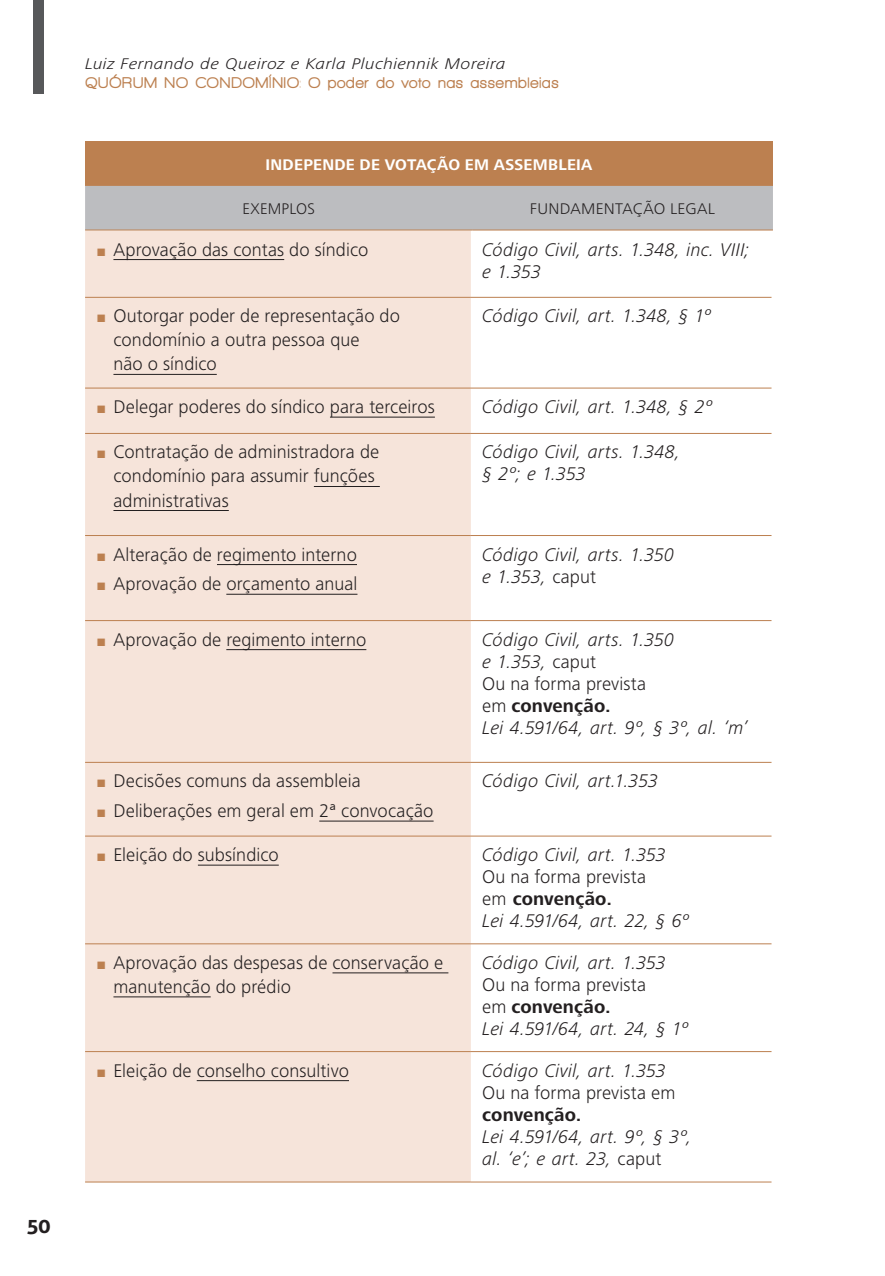
<style>
.page{position:relative;width:885px;height:1276px;background:#fff}
.page>*{position:absolute;margin:0;border:0;box-sizing:border-box;transform-origin:0 0}
.t1{font:700 20px "Aller";color:#231f20;scale:1.05 1}
.TABELA_LEGAL{font:300 19px/24px "Frutiger Next LT";letter-spacing:.005em;color:#231f20}
.TABELA_LEGAL-2{font:italic 300 19px/22px "Frutiger Next LT";letter-spacing:.01em;color:#231f20}
.t2{font:italic 300 16px "Frutiger Next LT";letter-spacing:.015em;color:#231f20;scale:1.15 1}
.t3{font:16px "Walkway Rounded";letter-spacing:.06em;color:#bc8050;scale:1.05 1}
.Sub-título_NUMEROS{font:700 16px "Frutiger Next LT";letter-spacing:.015em;color:#fff}
.EXEMPLO___xxx{font:300 16px "Frutiger Next LT";letter-spacing:.015em;color:#231f20;scale:1.05 1}
.EXEMPLO___xxx-2{font:300 16px "Frutiger Next LT";letter-spacing:.015em;color:#231f20}
.s1{font-family:"Arial";font-weight:400;font-size:16px;color:#bc8050}
.s2{font-style:normal}
.s3{font-weight:700}
</style>
<div class="page">
<div style="left:34px;top:0;width:10px;height:94px;background:#57585a"></div>
<div style="left:85px;top:230px;width:386px;height:951px;background:#f6e4da"></div>
<hr style="left:85px;top:387px;width:386px;height:1px;background:#bc8050">
<hr style="left:471px;top:387px;width:300px;height:1px;background:#bc8050">
<hr style="left:85px;top:433px;width:386px;height:1px;background:#bc8050">
<hr style="left:471px;top:433px;width:300px;height:1px;background:#bc8050">
<hr style="left:85px;top:535px;width:386px;height:1px;background:#bc8050">
<hr style="left:471px;top:535px;width:300px;height:1px;background:#bc8050">
<hr style="left:85px;top:620px;width:386px;height:1px;background:#bc8050">
<hr style="left:471px;top:620px;width:300px;height:1px;background:#bc8050">
<hr style="left:85px;top:762px;width:386px;height:1px;background:#bc8050">
<hr style="left:471px;top:762px;width:300px;height:1px;background:#bc8050">
<hr style="left:85px;top:835px;width:386px;height:1px;background:#bc8050">
<hr style="left:471px;top:835px;width:300px;height:1px;background:#bc8050">
<hr style="left:85px;top:943px;width:386px;height:1px;background:#bc8050">
<hr style="left:471px;top:943px;width:300px;height:1px;background:#bc8050">
<hr style="left:85px;top:1051px;width:386px;height:1px;background:#bc8050">
<hr style="left:471px;top:1051px;width:300px;height:1px;background:#bc8050">
<hr style="left:85px;top:1181px;width:386px;height:1px;background:#bc8050">
<hr style="left:471px;top:1181px;width:300px;height:1px;background:#bc8050">
<hr style="left:85px;top:297px;width:386px;height:1px;background:#bc8050">
<hr style="left:471px;top:297px;width:300px;height:1px;background:#bc8050">
<hr style="left:113px;top:259px;width:171px;height:1px;background:#231f20">
<hr style="left:113px;top:374px;width:104px;height:1px;background:#231f20">
<hr style="left:330px;top:416px;width:105px;height:1px;background:#231f20">
<hr style="left:314px;top:486px;width:66px;height:1px;background:#231f20">
<hr style="left:113px;top:510px;width:116px;height:1px;background:#231f20">
<hr style="left:217px;top:564px;width:140px;height:1px;background:#231f20">
<hr style="left:226px;top:594px;width:131px;height:1px;background:#231f20">
<hr style="left:226px;top:649px;width:140px;height:1px;background:#231f20">
<hr style="left:319px;top:820px;width:114px;height:1px;background:#231f20">
<hr style="left:198px;top:864px;width:81px;height:1px;background:#231f20">
<hr style="left:332px;top:972px;width:116px;height:1px;background:#231f20">
<hr style="left:113px;top:996px;width:98px;height:1px;background:#231f20">
<hr style="left:197px;top:1080px;width:152px;height:1px;background:#231f20">
<div style="left:85px;top:142px;width:687px;height:44px;background:#bc8050"></div>
<div style="left:85px;top:186px;width:687px;height:43px;background:#bcbdc0"></div>
<hr style="left:85px;top:229px;width:387px;height:1px;background:#bc8050">
<hr style="left:472px;top:229px;width:300px;height:1px;background:#bc8050">
<p class="t1" style="left:27px;top:1213px;width:24px">50</p>
<p class="t2" style="left:85px;top:55px;width:367px">Luiz Fernando de Queiroz e Karla Pluchiennik Moreira</p>
<p class="t3" style="left:85px;top:74px;width:452px">QUÓRUM NO CONDOMÍNIO: O poder do voto nas assembleias</p>
<p class="Sub-título_NUMEROS" style="left:265px;top:155px;width:328px">INDEPENDE DE VOTAÇÃO EM ASSEMBLEIA</p>
<p class="EXEMPLO___xxx-2" style="left:242px;top:200px;width:74px">EXEMPLOS</p>
<p class="EXEMPLO___xxx" style="left:530px;top:200px;width:178px">FUNDAMENTAÇÃO LEGAL</p>
<p class="TABELA_LEGAL" style="left:96px;top:237px;width:273px"><span class="s1">■</span> Aprovação das contas do síndico</p>
<p class="TABELA_LEGAL-2" style="left:482px;top:238px;width:269px">Código Civil, arts. 1.348, inc. VIII; e 1.353</p>
<p class="TABELA_LEGAL" style="left:113px;top:304px;width:288px;text-indent:-17px"><span class="s1">■</span> Outorgar poder de representação do condomínio a outra pessoa que<br>não o síndico</p>
<p class="TABELA_LEGAL-2" style="left:482px;top:305px;width:230px">Código Civil, art. 1.348, § 1º</p>
<p class="TABELA_LEGAL" style="left:96px;top:395px;width:340px"><span class="s1">■</span> Delegar poderes do síndico para terceiros</p>
<p class="TABELA_LEGAL-2" style="left:482px;top:396px;width:231px">Código Civil, art. 1.348, § 2º</p>
<p class="TABELA_LEGAL" style="left:113px;top:440px;width:267px;text-indent:-17px"><span class="s1">■</span> Contratação de administradora de condomínio para assumir funções administrativas</p>
<p class="TABELA_LEGAL-2" style="left:482px;top:441px;width:199px">Código Civil, arts. 1.348, § 2º; e 1.353</p>
<p class="TABELA_LEGAL" style="left:96px;top:542px;width:262px"><span class="s1">■</span> Alteração de regimento interno</p>
<p class="TABELA_LEGAL" style="left:96px;top:572px;width:262px"><span class="s1">■</span> Aprovação de orçamento anual</p>
<p class="TABELA_LEGAL-2" style="left:482px;top:543px;width:193px">Código Civil, arts. 1.350 e 1.353, <span class="s2">caput</span></p>
<p class="TABELA_LEGAL" style="left:96px;top:627px;width:271px"><span class="s1">■</span> Aprovação de regimento interno</p>
<p class="TABELA_LEGAL-2" style="left:482px;top:628px;width:193px">Código Civil, arts. 1.350 e 1.353, <span class="s2">caput</span></p>
<p class="TABELA_LEGAL" style="left:482px;top:672px;width:165px;line-height:22px">Ou na forma prevista em <span class="s3">convenção.</span></p>
<p class="TABELA_LEGAL-2" style="left:482px;top:716px;width:267px">Lei 4.591/64, art. 9º, § 3º, al. ‘m’</p>
<p class="TABELA_LEGAL" style="left:96px;top:769px;width:266px"><span class="s1">■</span> Decisões comuns da assembleia</p>
<p class="TABELA_LEGAL" style="left:96px;top:799px;width:338px"><span class="s1">■</span> Deliberações em geral em 2ª convocação</p>
<p class="TABELA_LEGAL-2" style="left:482px;top:770px;width:178px">Código Civil, art.1.353</p>
<p class="TABELA_LEGAL" style="left:96px;top:843px;width:184px"><span class="s1">■</span> Eleição do subsíndico</p>
<p class="TABELA_LEGAL-2" style="left:482px;top:844px;width:185px">Código Civil, art. 1.353</p>
<p class="TABELA_LEGAL" style="left:482px;top:866px;width:165px;line-height:22px">Ou na forma prevista em <span class="s3">convenção.</span></p>
<p class="TABELA_LEGAL-2" style="left:482px;top:910px;width:208px">Lei 4.591/64, art. 22, § 6º</p>
<p class="TABELA_LEGAL" style="left:113px;top:950px;width:331px;text-indent:-17px"><span class="s1">■</span> Aprovação das despesas de conservação e manutenção do prédio</p>
<p class="TABELA_LEGAL-2" style="left:482px;top:951px;width:185px">Código Civil, art. 1.353</p>
<p class="TABELA_LEGAL" style="left:482px;top:973px;width:165px;line-height:22px">Ou na forma prevista em <span class="s3">convenção.</span></p>
<p class="TABELA_LEGAL-2" style="left:482px;top:1017px;width:207px">Lei 4.591/64, art. 24, § 1º</p>
<p class="TABELA_LEGAL" style="left:96px;top:1058px;width:254px"><span class="s1">■</span> Eleição de conselho consultivo</p>
<p class="TABELA_LEGAL-2" style="left:482px;top:1059px;width:185px">Código Civil, art. 1.353</p>
<p class="TABELA_LEGAL" style="left:482px;top:1081px;width:195px;line-height:22px">Ou na forma prevista em <span class="s3">convenção.</span></p>
<p class="TABELA_LEGAL-2" style="left:482px;top:1125px;width:211px">Lei 4.591/64, art. 9º, § 3º, al. ‘e’; e art. 23, <span class="s2">caput</span></p>
</div>
